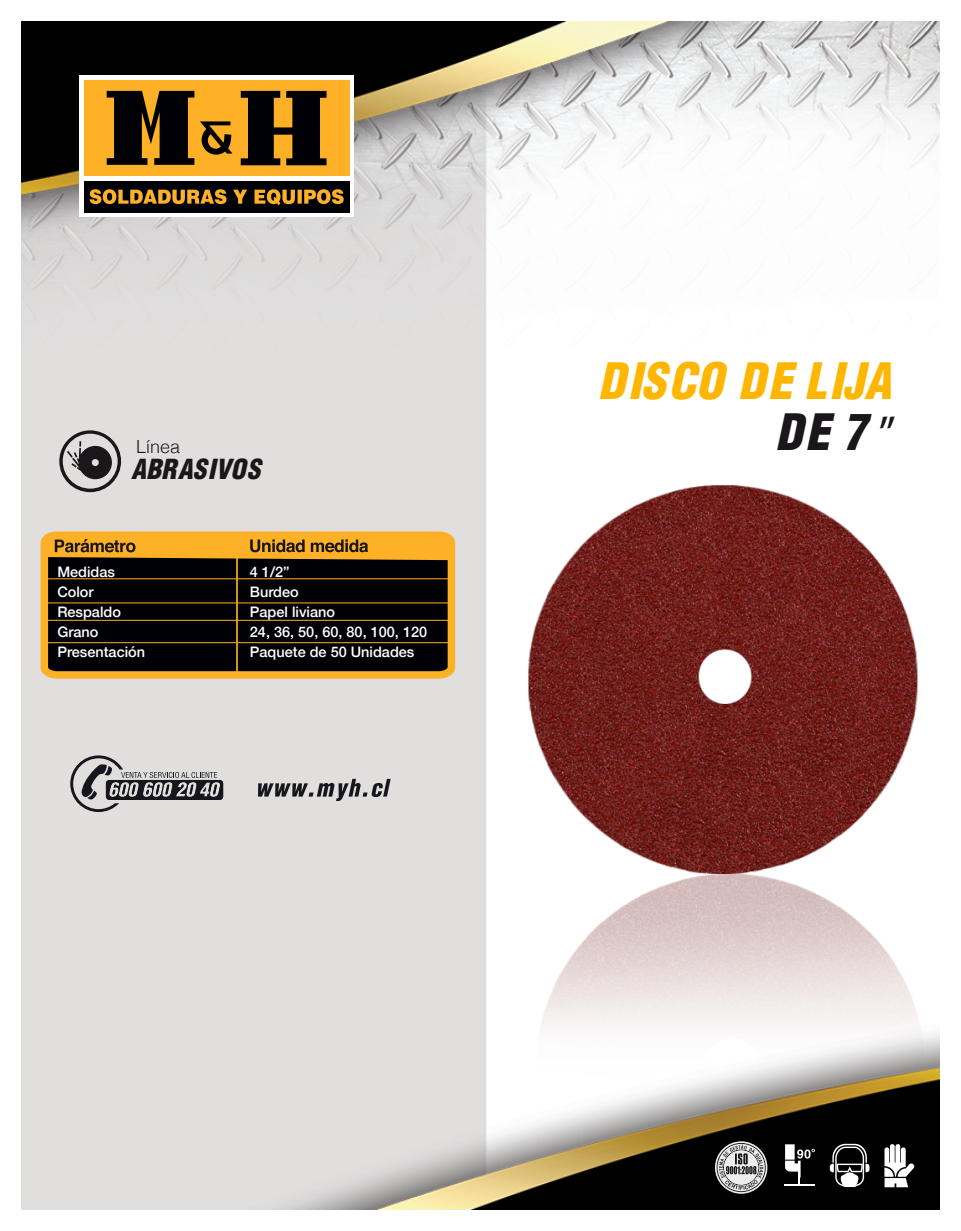
<style>
.page{position:relative;width:961px;height:1231px;background:#fff}
.page>*{position:absolute;margin:0;border:0;box-sizing:border-box;transform-origin:0 0}
.t1{font:italic 900 48.9px/50.1px "Switzerland Cond";color:#ffb600;text-align:right}
.t2{font:italic 900 27px "Switzerland Cond";color:#1a171b}
.t3{font:300 18px "Helvetica";color:#1a171b}
.t4{font:500 14.55px/20.1px "Helvetica Neue";color:#fff}
.s1{color:#1a171b}
.s2{font-family:"Myriad Pro";font-weight:400;font-style:normal;color:#1a171b}
</style>
<div class="page">
<img style="left:21px;top:21px;width:918px;height:1188px">
<div style="left:79px;top:75px;width:275px;height:142px;background:#fff"></div>
<div style="left:84px;top:181px;width:265px;height:31px;background:#000106"></div>
<svg style="left:90px;top:189px;width:253px;height:16px"></svg>
<div style="left:84px;top:80px;width:265px;height:96px;background:#feb127"></div>
<svg style="left:107px;top:91px;width:87px;height:74px"></svg>
<svg style="left:241px;top:91px;width:85px;height:74px"></svg>
<svg style="left:200px;top:121px;width:32px;height:34px"></svg>
<svg style="left:70px;top:755px;width:153px;height:57px"></svg>
<svg style="left:258px;top:779px;width:132px;height:22px"></svg>
<svg style="left:59px;top:430px;width:62px;height:62px"></svg>
<img style="left:521px;top:399px;width:418px;height:811px">
<svg style="left:37px;top:527px;width:422px;height:155px"></svg>
<hr style="left:44px;top:578px;width:404px;height:1px;background:#feb127">
<hr style="left:44px;top:620px;width:404px;height:1px;background:#feb127">
<hr style="left:45px;top:642px;width:404px;height:1px;background:#feb127">
<hr style="left:236px;top:544px;width:2px;height:133px;background:#feb127">
<svg style="left:44px;top:533px;width:407px;height:27px"></svg>
<hr style="left:46px;top:602px;width:404px;height:1px;background:#feb127">
<p class="t3" style="left:136px;top:431px;width:46px">Línea</p>
<h2 class="t2" style="left:131px;top:452px;width:132px">ABRASIVOS</h2>
<p class="t4" style="left:57px;top:560px;width:89px">Medidas<br>Color<br>Respaldo<br>Grano<br>Presentación</p>
<p class="t4" style="left:250px;top:560px;width:179px">4 1/2”<br>Burdeo<br>Papel liviano<br>24, 36, 50, 60, 80, 100, 120<br>Paquete de 50 Unidades</p>
<h1 class="t1" style="left:597px;top:356px;width:299px">DISCO DE LIJA<br><span class="s1">DE 7</span> <span class="s2">”</span></h1>
</div>
